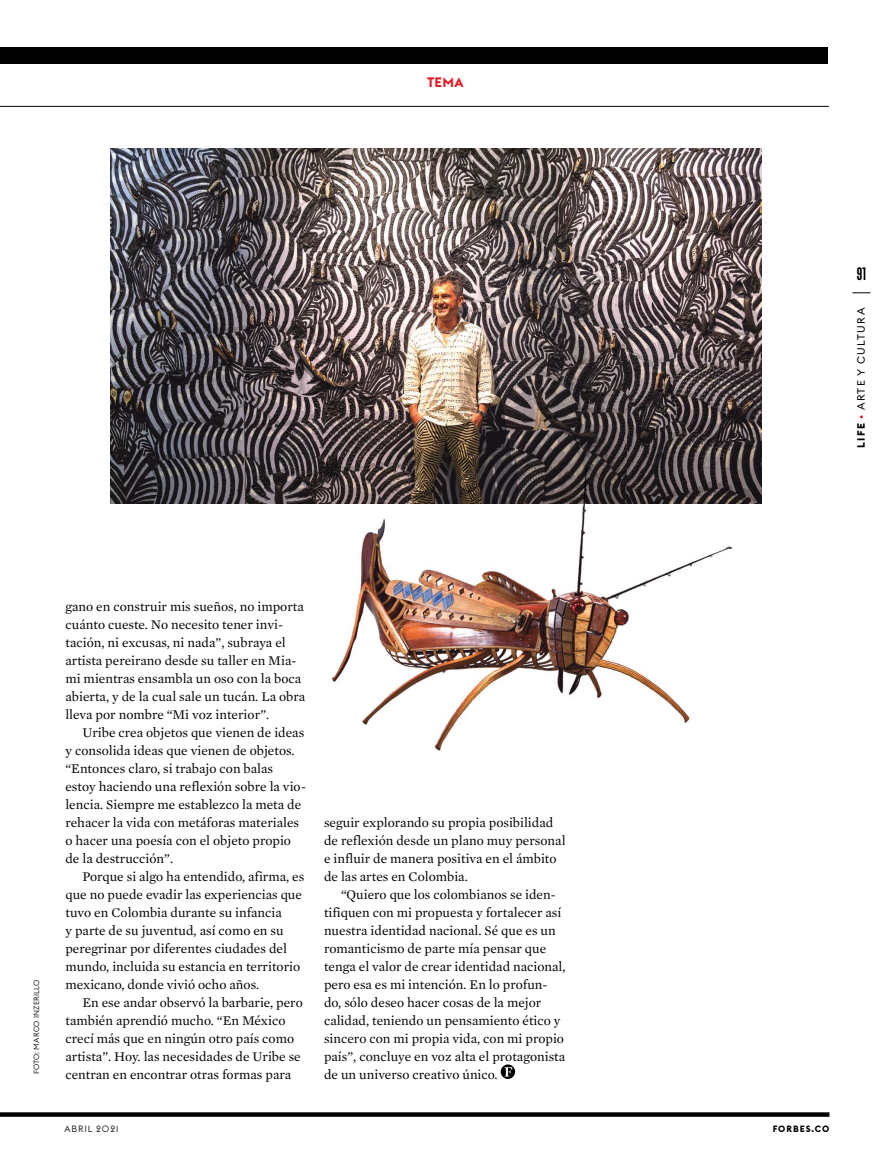
<style>
.page{position:relative;width:893px;height:1170px;background:#fff}
.page>*{position:absolute;margin:0;border:0;box-sizing:border-box;transform-origin:0 0}
.t1{font:100 18px "Monopol";color:#000}
.t2{font:13.5px/18px "Mercury Text G1";color:#000}
.t3{font:600 13.5px "Euclid Flex";color:#e7131f}
.t4{font:10.5px "Euclid Circular B";letter-spacing:.12em;color:#000}
.t5{font:300 9px "Euclid Flex";letter-spacing:.1em;color:#000}
.t6{font:700 9px "Euclid Flex";letter-spacing:.1em;color:#000}
.t7{font:300 7.5px "Euclid Circular B";letter-spacing:.02em;color:#000}
.s1{font-weight:700}
.s2{font-weight:700;color:#e7131f}
</style>
<div class="page">
<hr style="left:0;top:106px;width:829px;height:1px;background:#000">
<div style="left:0;top:47px;width:828px;height:17px;background:#000"></div>
<svg style="left:0;top:1112px;width:829px;height:4px;background:#141414"></svg>
<svg style="left:852px;top:292px;width:18px;height:1px"></svg>
<img style="left:111px;top:148px;width:651px;height:355px">
<svg style="left:501px;top:1064px;width:14px;height:14px"></svg>
<img style="left:293px;top:455px;width:469px;height:298px">
<p class="t3" style="left:427px;top:73px;width:38px">TEMA</p>
<h1 class="t1" style="left:857px;top:264px;width:11px">91</h1>
<p class="t4" style="left:854px;top:447px;width:141px;rotate:-90deg"><span class="s1">LIFE</span> <span class="s2">•</span> ARTE Y CULTURA</p>
<p class="t7" style="left:32px;top:1074px;width:96px;rotate:-90deg">FOTO: MARCO INZERILLO</p>
<p class="t2" style="left:65px;top:596px;width:241px">gano en construir mis sueños, no importa cuánto cueste. No necesito tener invi&shy;tación, ni excusas, ni nada”, subraya el artista pereirano desde su taller en Mia&shy;mi mientras ensambla un oso con la boca abierta, y de la cual sale un tucán. La obra lleva por nombre “Mi voz interior”.</p>
<p class="t2" style="left:65px;top:722px;width:242px;text-indent:17px">Uribe crea objetos que vienen de ideas y consolida ideas que vienen de objetos. “Entonces claro, si trabajo con balas estoy haciendo una reflexión sobre la vio&shy;lencia. Siempre me establezco la meta de rehacer la vida con metáforas materiales o hacer una poesía con el objeto propio de la destrucción”.</p>
<p class="t2" style="left:65px;top:866px;width:240px;text-indent:17px">Porque si algo ha entendido, afirma, es que no puede evadir las experiencias que tuvo en Colombia durante su infancia<br>y parte de su juventud, así como en su peregrinar por diferentes ciudades del mundo, incluida su estancia en territorio mexicano, donde vivió ocho años.</p>
<p class="t2" style="left:65px;top:992px;width:239px;text-indent:17px">En ese andar observó la barbarie, pero también aprendió mucho. “En México crecí más que en ningún otro país como artista”. Hoy. las necesidades de Uribe se centran en encontrar otras formas para</p>
<p class="t2" style="left:324px;top:812px;width:243px">seguir explorando su propia posibilidad de reflexión desde un plano muy personal e influir de manera positiva en el ámbito de las artes en Colombia.</p>
<p class="t2" style="left:324px;top:884px;width:243px;text-indent:17px">“Quiero que los colombianos se iden&shy;tifiquen con mi propuesta y fortalecer así nuestra identidad nacional. Sé que es un romanticismo de parte mía pensar que tenga el valor de crear identidad nacional, pero esa es mi intención. En lo profun&shy;do, sólo deseo hacer cosas de la mejor calidad, teniendo un pensamiento ético y sincero con mi propia vida, con mi propio país”, concluye en voz alta el protagonista de un universo creativo único.</p>
<p class="t5" style="left:64px;top:1122px;width:55px">ABRIL 2021</p>
<p class="t6" style="left:773px;top:1122px;width:58px">FORBES.CO</p>
</div>
